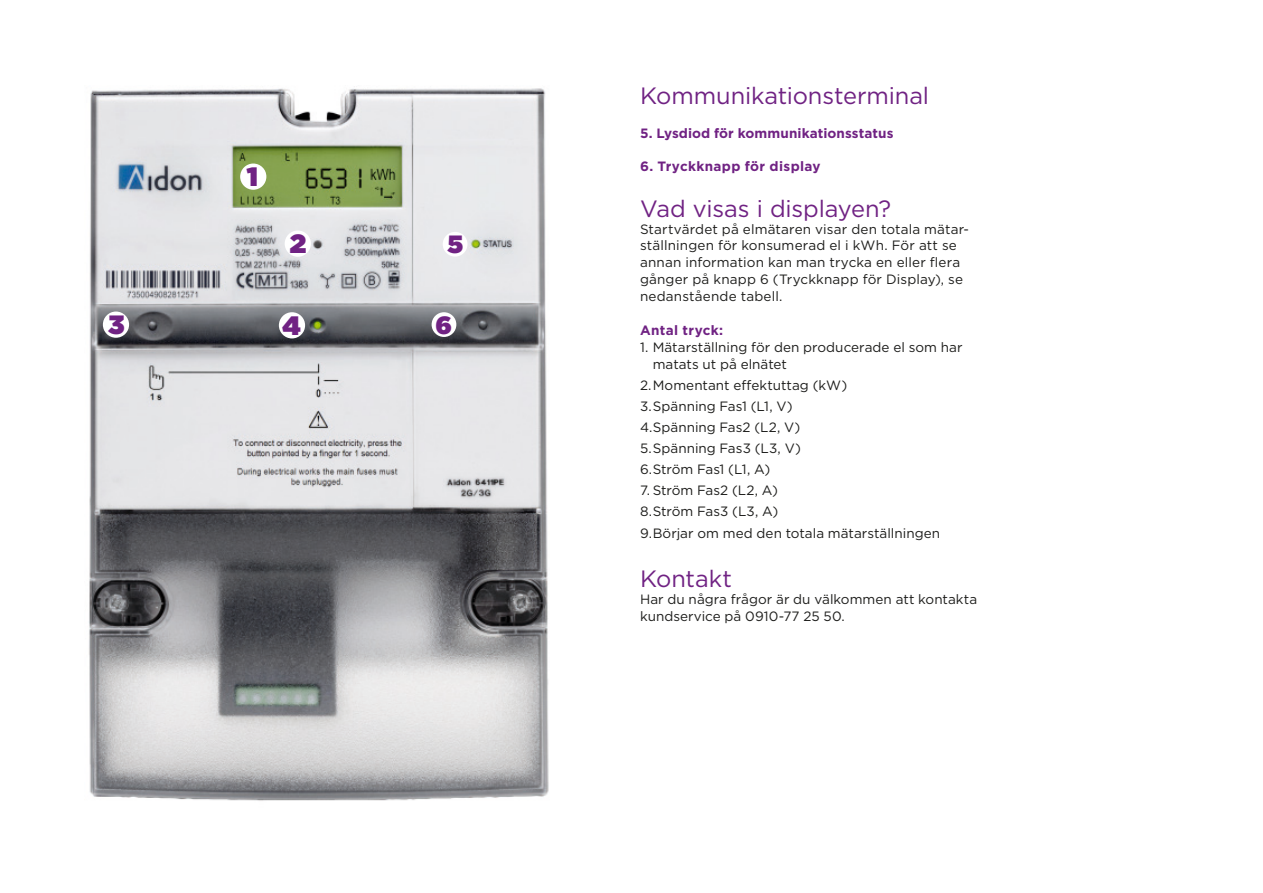
<style>
.page{position:relative;width:1263px;height:893px;background:#fff}
.page>*{position:absolute;margin:0;border:0;box-sizing:border-box;transform-origin:0 0}
._11pt_Rubrik_3{font:900 26.4px "Gotham";color:#702283}
._11pt_Rubrik_3-2{font:900 24.9px "Gotham";color:#702283}
._11pt_Rubrik_3-3{font:23.7px "Gotham";letter-spacing:-.005em;color:#702283}
._11pt_Rubrik_3-4{font:13.5px/16.8px "Gotham";letter-spacing:.005em;color:#1d1d1b}
._11pt_Rubrik_3-5{font:700 13.5px "Gotham";letter-spacing:.01em;color:#702283}
._11pt_Rubrik_3-6{font:13.5px "Gotham";letter-spacing:-.015em;color:#1d1d1b}
</style>
<div class="page">
<img style="left:89px;top:86px;width:460px;height:715px">
<div style="left:240px;top:164px;width:26px;height:26px;background:#fff;border-radius:50%"></div>
<div style="left:285px;top:230px;width:26px;height:27px;background:#fff;border-radius:50%"></div>
<div style="left:103px;top:311px;width:26px;height:27px;background:#fff;border-radius:50%"></div>
<div style="left:279px;top:312px;width:26px;height:26px;background:#fff;border-radius:50%"></div>
<div style="left:443px;top:232px;width:24px;height:25px;background:#fff;border-radius:50%"></div>
<div style="left:432px;top:312px;width:24px;height:25px;background:#fff;border-radius:50%"></div>
<p class="_11pt_Rubrik_3" style="left:247px;top:158px;width:13px">1</p>
<p class="_11pt_Rubrik_3" style="left:290px;top:225px;width:18px">2</p>
<p class="_11pt_Rubrik_3" style="left:108px;top:306px;width:18px">3</p>
<p class="_11pt_Rubrik_3" style="left:282px;top:307px;width:20px">4</p>
<p class="_11pt_Rubrik_3-2" style="left:447px;top:227px;width:17px">5</p>
<p class="_11pt_Rubrik_3-2" style="left:436px;top:307px;width:18px">6</p>
<p class="_11pt_Rubrik_3-3" style="left:640px;top:80px;width:291px">Kommunikationsterminal</p>
<p class="_11pt_Rubrik_3-5" style="left:640px;top:124px;width:255px">5. Lysdiod för kommunikationsstatus</p>
<p class="_11pt_Rubrik_3-5" style="left:640px;top:158px;width:182px">6. Tryckknapp för display</p>
<p class="_11pt_Rubrik_3-3" style="left:640px;top:193px;width:253px">Vad visas i displayen?</p>
<p class="_11pt_Rubrik_3-4" style="left:640px;top:220px;width:330px">Startvärdet på elmätaren visar den totala mätar&shy;ställningen för konsumerad el i kWh. För att se annan information kan man trycka en eller flera gånger på knapp 6 (Tryckknapp för Display), se nedanstående tabell.</p>
<p class="_11pt_Rubrik_3-5" style="left:640px;top:321px;width:85px">Antal tryck:</p>
<p class="_11pt_Rubrik_3-4" style="left:653px;top:338px;width:311px;text-indent:-13px">1. Mätarställning för den producerade el som har matats ut på elnätet</p>
<p class="_11pt_Rubrik_3-4" style="left:640px;top:376px;width:209px">2.Momentant effektuttag (kW)</p>
<p class="_11pt_Rubrik_3-4" style="left:640px;top:397px;width:154px">3.Spänning Fas1 (L1, V)</p>
<p class="_11pt_Rubrik_3-4" style="left:640px;top:418px;width:162px">4.Spänning Fas2 (L2, V)</p>
<p class="_11pt_Rubrik_3-4" style="left:640px;top:440px;width:162px">5.Spänning Fas3 (L3, V)</p>
<p class="_11pt_Rubrik_3-6" style="left:640px;top:461px;width:132px">6.Ström Fas1 (L1, A)</p>
<p class="_11pt_Rubrik_3-4" style="left:640px;top:482px;width:139px">7. Ström Fas2 (L2, A)</p>
<p class="_11pt_Rubrik_3-4" style="left:640px;top:503px;width:140px">8.Ström Fas3 (L3, A)</p>
<p class="_11pt_Rubrik_3-4" style="left:640px;top:524px;width:302px">9.Börjar om med den totala mätarställningen</p>
<p class="_11pt_Rubrik_3-3" style="left:640px;top:563px;width:94px">Kontakt</p>
<p class="_11pt_Rubrik_3-4" style="left:640px;top:590px;width:339px">Har du några frågor är du välkommen att kontakta kundservice på 0910-77 25 50.</p>
</div>
